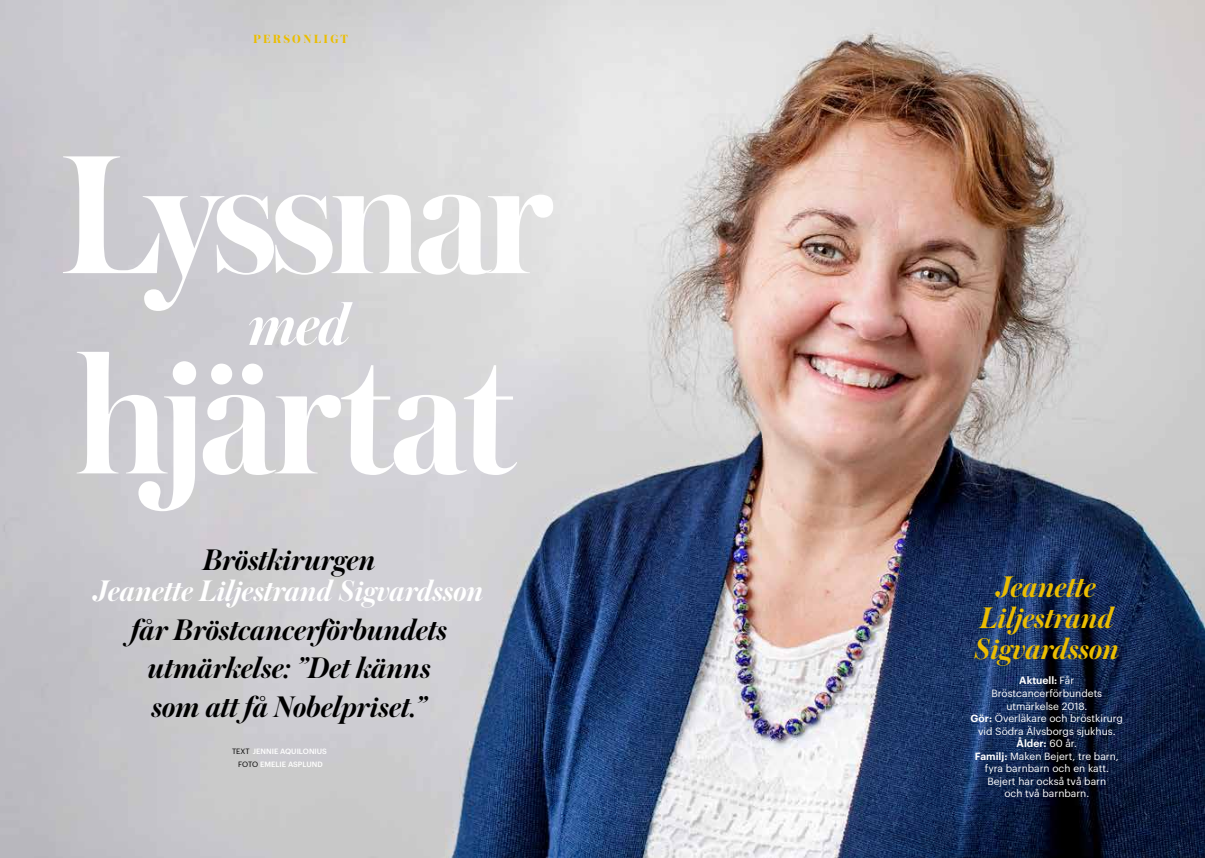
<style>
.page{position:relative;width:1205px;height:858px;background:#fff}
.page>*{position:absolute;margin:0;border:0;box-sizing:border-box;transform-origin:0 0}
.t1{font:600 177.62px/200.1px "Austin";letter-spacing:-.04em;color:#fff}
.t2{font:italic 600 62.62px "Austin";color:#fff}
.t3{font:italic 600 31.25px/38.4px "Austin";color:#000;text-align:center}
.t4{font:italic 600 31.25px "Austin";color:#fff}
.t5{font:italic 600 31.25px/31.2px "Austin";color:#ebbd00;text-align:center}
.t6{font:700 12.5px "Austin";letter-spacing:.185em;color:#ebbd00}
.t7{font:10.25px/12.5px "Graphik";color:#fff;text-align:center}
.t8{font:500 7.5px/13.8px "Graphik";color:#fff;text-align:center}
.s1{font-weight:400;color:#000}
.s2{font-weight:600}
</style>
<div class="page">
<img style="left:0;top:0;width:1205px;height:857px">
<p class="t6" style="left:253px;top:30px;width:96px">PERSONLIGT</p>
<h1 class="t1" style="left:60px;top:110px;width:491px">Lyssnar hjärtat</h1>
<h2 class="t2" style="left:249px;top:280px;width:102px">med</h2>
<h3 class="t3" style="left:203px;top:539px;width:174px">Bröstkirurgen</h3>
<h3 class="t4" style="left:95px;top:569px;width:390px">Jeanette Liljestrand Sigvardsson</h3>
<h3 class="t3" style="left:131px;top:609px;width:317px">får Bröstcancerförbundets utmärkelse: ”Det känns som att få Nobelpriset.”</h3>
<p class="t8" style="left:232px;top:743px;width:97px"><span class="s1">TEXT</span> JENNIE AQUILONIUS<br><span class="s1">FOTO</span> EMELIE ASPLUND</p>
<h3 class="t5" style="left:974px;top:570px;width:146px">Jeanette<br>Liljestrand<br>Sigvardsson</h3>
<p class="t7" style="left:970px;top:673px;width:154px"><span class="s2">Aktuell:</span> Får<br>Bröstcancerförbundets utmärkelse 2018.<br><span class="s2">Gör:</span> Överläkare och bröstkirurg vid Södra Älvsborgs sjukhus.<br><span class="s2">Ålder:</span> 60 år.<br><span class="s2">Familj:</span> Maken Bejert, tre barn, fyra barnbarn och en katt.<br>Bejert har också två barn<br>och två barnbarn.</p>
</div>
